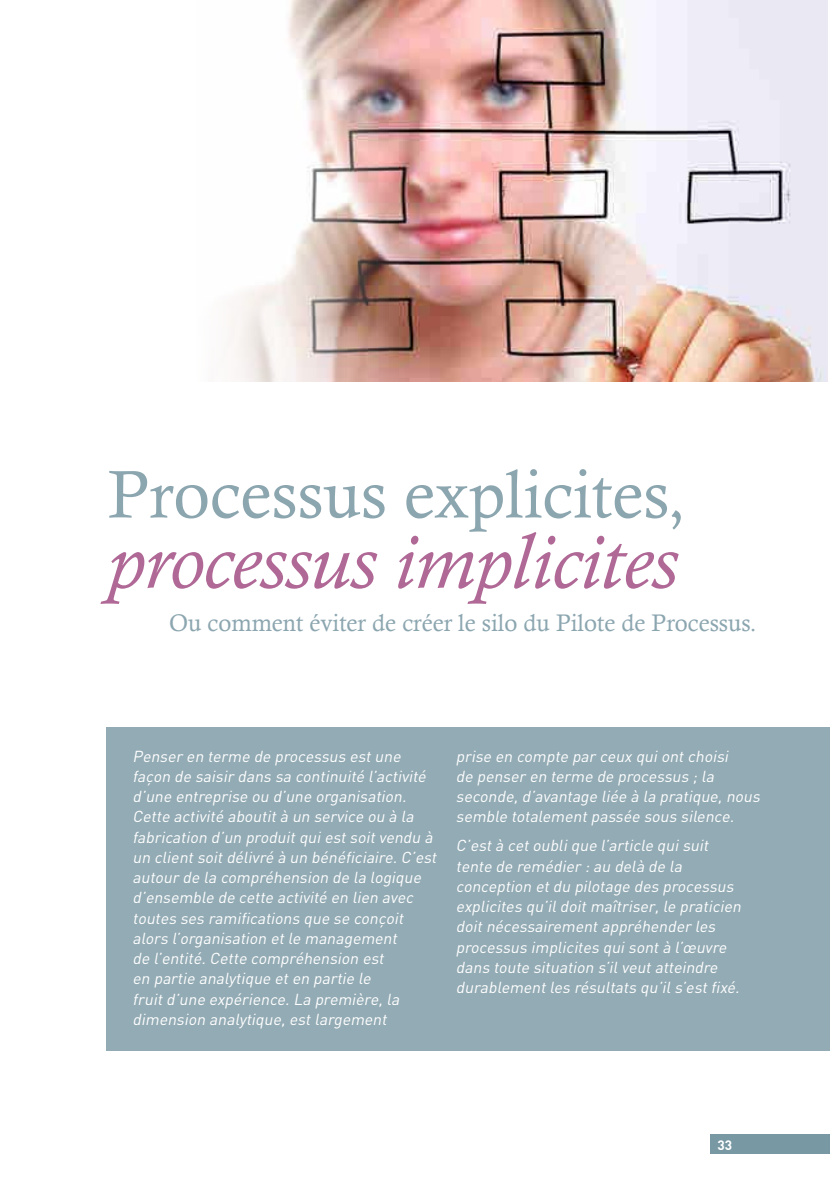
<style>
.page{position:relative;width:830px;height:1178px;background:#fff}
.page>*{position:absolute;margin:0;border:0;box-sizing:border-box;transform-origin:0 0}
.t1{font:italic 78.15px "Calisto";color:#b06996}
.t2{font:67.65px "Calisto";color:#8ca6b0}
.t3{font:24px "Calisto";color:#8ca6b0}
.t4{font:italic 15.75px/20.2px "DIN";color:#fff}
.t5{font:700 13.5px "DIN";color:#fff}
</style>
<div class="page">
<div style="left:710px;top:1134px;width:119px;height:20px;background:#7898a3"></div>
<div style="left:106px;top:727px;width:723px;height:323px;background:#93abb4"></div>
<img style="left:228px;top:0;width:599px;height:381px">
<h2 class="t2" style="left:108px;top:455px;width:579px">Processus explicites,</h2>
<h1 class="t1" style="left:108px;top:516px;width:570px">processus implicites</h1>
<h3 class="t3" style="left:169px;top:609px;width:588px">Ou comment éviter de créer le silo du Pilote de Processus.</h3>
<p class="t4" style="left:132px;top:745px;width:308px">Penser en terme de processus estune façon de saisir dans sa continuité l’activité d’une entreprise ou d’une organisation.<br>Cette activité aboutità un service ou à la fabrication d’un produitquiestsoitvendu à un clientsoitdélivré à un bénéficiaire.C’est autour de la compréhension de la logique d’ensemble de cette activité en lien avec toutes ses ramifications que se conçoit alors l’organisation etle management<br>de l’entité.Cette compréhension est<br>en partie analytique eten partie le fruitd’une expérience.La première,la dimension analytique,estlargement</p>
<p class="t4" style="left:455px;top:745px;width:309px">prise en compte par ceux quiontchoisi<br>de penser en terme de processus ;la seconde,d’avantage liée à la pratique,nous semble totalementpassée sous silence.</p>
<p class="t4" style="left:455px;top:835px;width:290px">C’està cetoublique l’article quisuit tente de remédier :au delà de la conception etdu pilotage des processus explicites qu’ildoitmaîtriser,le praticien doitnécessairementappréhender les processus implicites quisontà l’œuvre dans toute situation s’ilveutatteindre durablementles résultats qu’ils’estfixé.</p>
<p class="t5" style="left:717px;top:1136px;width:16px">33</p>
</div>
